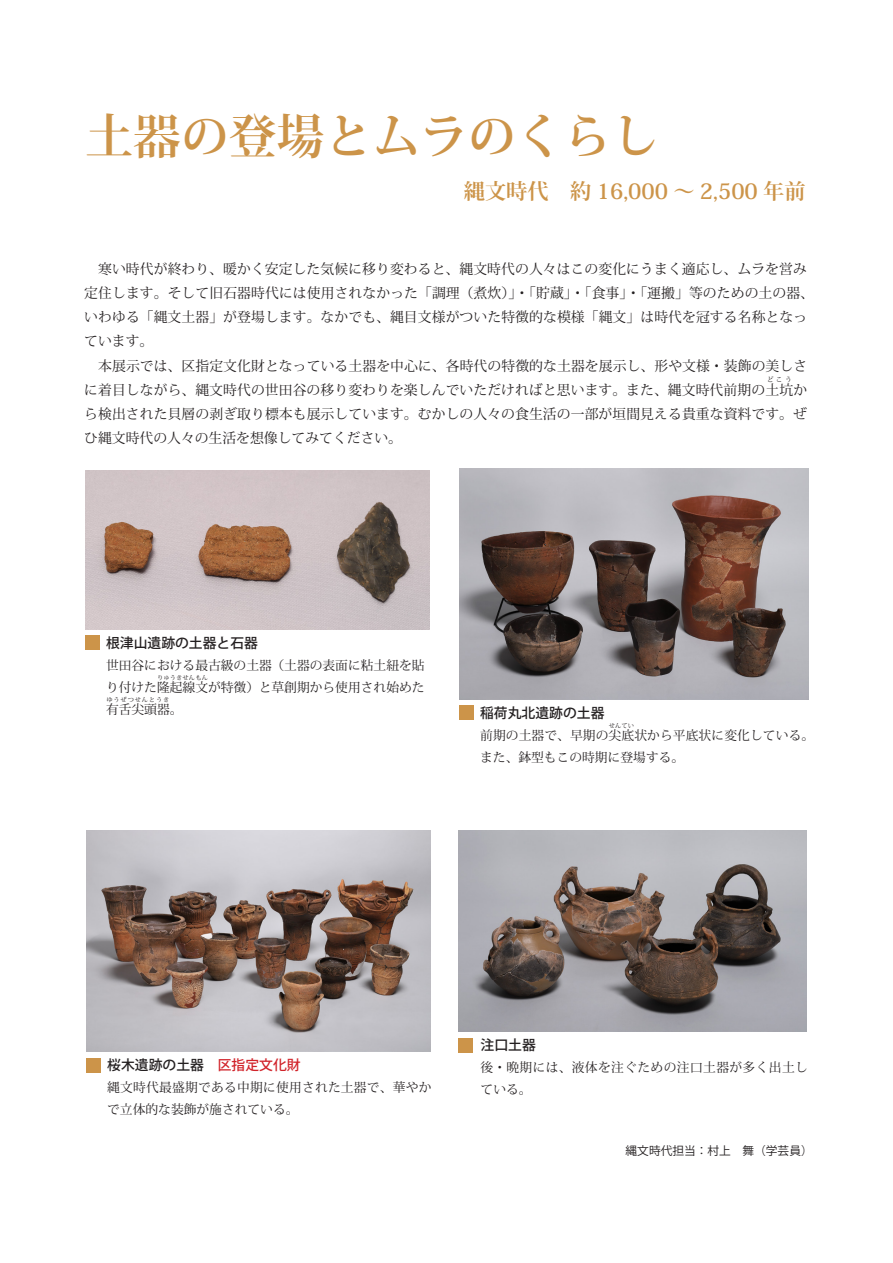
<style>
.page{position:relative;width:893px;height:1263px;background:#fff}
.page>*{position:absolute;margin:0;border:0;box-sizing:border-box;transform-origin:0 0}
.t1{font:700 47.85px "Koz Min Pr 6 N";color:#cc9449}
.t2{font:700 21.3px "Koz Min Pr 6 N";color:#cc9449}
.t3{font:13.8px/24.2px "Koz Min Pr 6 N";letter-spacing:.005em;color:#231f20}
.t4{font:500 13.8px "Koz Go Pr 6 N";color:#231f20}
.t5{font:12.75px/22.4px "Koz Min Pr 6 N";color:#231f20}
.t6{font:12.75px/22.4px "Koz Min Pr 6 N";letter-spacing:.02em;color:#231f20}
.t7{font:12.75px/22.4px "Koz Min Pr 6 N";letter-spacing:.03em;color:#231f20}
.t8{font:11.7px "Koz Go Pr 6 N";color:#231f20}
.t9{font:6.9px "Koz Min Pr 6 N";color:#231f20}
.t10{font:6.45px "Koz Min Pr 6 N";letter-spacing:.005em;color:#231f20}
.t11{font:6.45px "Koz Min Pr 6 N";letter-spacing:.11em;color:#231f20}
.s1{color:#d1232a}
</style>
<div class="page">
<img style="left:85px;top:471px;width:345px;height:158px">
<img style="left:459px;top:469px;width:349px;height:230px">
<img style="left:86px;top:831px;width:345px;height:220px">
<img style="left:458px;top:831px;width:349px;height:200px">
<div style="left:85px;top:636px;width:15px;height:14px;background:#cc9449"></div>
<div style="left:459px;top:706px;width:15px;height:14px;background:#cc9449"></div>
<div style="left:86px;top:1058px;width:15px;height:14px;background:#cc9449"></div>
<div style="left:458px;top:1038px;width:15px;height:14px;background:#cc9449"></div>
<p class="t1" style="left:85px;top:109px;width:576px">土器の登場とムラのくらし</p>
<p class="t2" style="left:464px;top:179px;width:344px">縄文時代　約 16,000 ～ 2,500 年前</p>
<p class="t3" style="left:84px;top:257px;width:731px">　寒い時代が終わり、暖かく安定した気候に移り変わると、縄文時代の人々はこの変化にうまく適応し、ムラを営み定住します。そして旧石器時代には使用されなかった「調理（煮炊）」・「貯蔵」・「食事」・「運搬」等のための土の器、いわゆる「縄文土器」が登場します。なかでも、縄目文様がついた特徴的な模様「縄文」は時代を冠する名称となっています。</p>
<p class="t3" style="left:84px;top:354px;width:724px">　本展示では、区指定文化財となっている土器を中心に、各時代の特徴的な土器を展示し、形や文様・装飾の美しさに着目しながら、縄文時代の世田谷の移り変わりを楽しんでいただければと思います。また、縄文時代前期の土坑か</p>
<p class="t9" style="left:767px;top:375px;width:27px">どこう</p>
<p class="t3" style="left:84px;top:402px;width:724px">ら検出された貝層の剥ぎ取り標本も展示しています。むかしの人々の食生活の一部が垣間見える貴重な資料です。ぜひ縄文時代の人々の生活を想像してみてください。　</p>
<p class="t4" style="left:106px;top:635px;width:154px">根津山遺跡の土器と石器</p>
<p class="t5" style="left:106px;top:654px;width:320px">世田谷における最古級の土器（土器の表面に粘土紐を貼り付けた隆起線文が特徴）と草創期から使用され始めた</p>
<p class="t10" style="left:157px;top:674px;width:53px">りゅうきせんもん</p>
<p class="t5" style="left:106px;top:698px;width:78px">有舌尖頭器。</p>
<p class="t11" style="left:106px;top:696px;width:65px">ゆうぜつせんとうき</p>
<p class="t4" style="left:480px;top:705px;width:126px">稲荷丸北遺跡の土器</p>
<p class="t10" style="left:609px;top:721px;width:27px">せんてい</p>
<p class="t5" style="left:480px;top:746px;width:206px">また、鉢型もこの時期に登場する。</p>
<p class="t5" style="left:480px;top:724px;width:335px">前期の土器で、早期の尖底状から平底状に変化している。</p>
<p class="t4" style="left:107px;top:1057px;width:195px">桜木遺跡の土器　<span class="s1">区指定文化財</span></p>
<p class="t6" style="left:107px;top:1076px;width:326px">縄文時代最盛期である中期に使用された土器で、華やかで立体的な装飾が施されている。</p>
<p class="t4" style="left:481px;top:1037px;width:57px">注口土器</p>
<p class="t7" style="left:481px;top:1056px;width:329px">後・晩期には、液体を注ぐための注口土器が多く出土している。</p>
<p class="t8" style="left:626px;top:1144px;width:189px">縄文時代担当：村上　舞（学芸員）</p>
</div>
